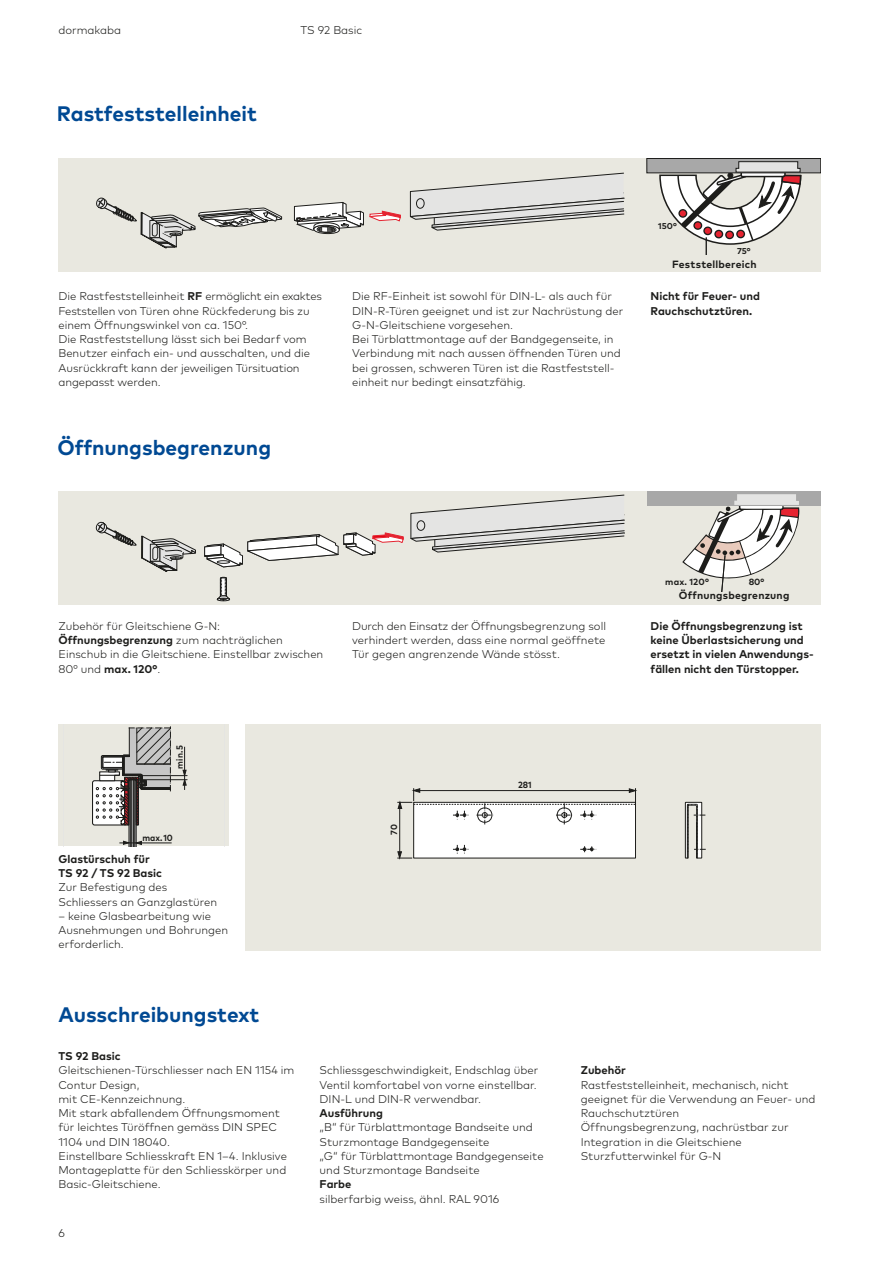
<style>
.page{position:relative;width:893px;height:1263px;background:#fff}
.page>*{position:absolute;margin:0;border:0;box-sizing:border-box;transform-origin:0 0}
.t1{font:700 21px "Mark Pro";color:#004993}
.t2{font:300 11.25px/14.2px "Mark Pro";color:#1d1d1b}
.t3{font:700 11.25px/14.2px "Mark Pro";color:#1d1d1b}
.t4{font:700 10.5px "Mark Pro";letter-spacing:.02em;color:#1d1d1b}
.t5{font:700 9px "Mark Pro";color:#1d1d1b;scale:.94 1}
.t6{font:700 9px "Mark Pro";color:#1d1d1b}
.t7{font:700 8.55px "Mark Pro";color:#1d1d1b}
.s1{font-weight:700}
</style>
<div class="page">
<div style="left:58px;top:158px;width:606px;height:114px;background:#e9e8e0"></div>
<svg style="left:409px;top:172px;width:216px;height:59px"></svg>
<svg style="left:96px;top:197px;width:305px;height:52px"></svg>
<div style="left:416px;top:199px;width:8px;height:9px;background:#e4e4e3;border-radius:50%"></div>
<div style="left:416px;top:198px;width:9px;height:11px;border:1px solid #1d1d1b;border-radius:50%"></div>
<div style="left:647px;top:158px;width:174px;height:114px;background:#e9e8e0"></div>
<div style="left:647px;top:158px;width:174px;height:15px;background:#a8a8a8"></div>
<div style="left:647px;top:158px;width:174px;height:15px;border:1px solid #1d1d1b"></div>
<svg style="left:658px;top:161px;width:144px;height:94px"></svg>
<div style="left:58px;top:491px;width:589px;height:113px;background:#e9e8e0"></div>
<svg style="left:90px;top:494px;width:535px;height:111px"></svg>
<div style="left:417px;top:521px;width:8px;height:9px;background:#e4e4e3;border-radius:50%"></div>
<div style="left:417px;top:520px;width:8px;height:11px;border:1px solid #1d1d1b;border-radius:50%"></div>
<div style="left:647px;top:491px;width:174px;height:113px;background:#e9e8e0"></div>
<div style="left:647px;top:491px;width:174px;height:15px;background:#a8a8a8"></div>
<svg style="left:682px;top:494px;width:117px;height:98px"></svg>
<div style="left:246px;top:724px;width:575px;height:227px;background:#e9e8e0"></div>
<div style="left:414px;top:802px;width:221px;height:56px;background:#fff"></div>
<svg style="left:685px;top:802px;width:21px;height:56px"></svg>
<svg style="left:397px;top:852px;width:15px;height:7px"></svg>
<hr style="left:399px;top:806px;width:1px;height:48px;background:#1d1d1b">
<svg style="left:397px;top:788px;width:239px;height:36px"></svg>
<svg style="left:580px;top:846px;width:16px;height:6px"></svg>
<svg style="left:453px;top:845px;width:16px;height:9px"></svg>
<div style="left:58px;top:724px;width:171px;height:122px;background:#e9e8e0"></div>
<svg style="left:92px;top:726px;width:96px;height:120px"></svg>
<p class="t2" style="left:58px;top:24px;width:64px">dormakaba</p>
<p class="t2" style="left:300px;top:24px;width:63px">TS 92 Basic</p>
<h1 class="t1" style="left:57px;top:107px;width:201px">Rastfeststelleinheit</h1>
<p class="t7" style="left:658px;top:223px;width:20px">150°</p>
<p class="t7" style="left:737px;top:248px;width:15px">75°</p>
<p class="t4" style="left:672px;top:261px;width:86px">Feststellbereich</p>
<p class="t2" style="left:58px;top:291px;width:265px">Die Rastfeststelleinheit <span class="s1">RF</span> ermöglicht ein exaktes Fest stellen von Türen ohne Rück federung bis zu einem Öffnungswinkel von ca. 150°.<br>Die Rastfest stel lung lässt sich bei Bedarf vom Benutzer einfach ein- und ausschalten, und die Ausrück kraft kann der jeweiligen Tür situation angepasst werden.</p>
<p class="t2" style="left:352px;top:291px;width:273px">Die RF-Einheit ist sowohl für DIN-L- als auch für DIN-R-Türen geeignet und ist zur Nach rüstung der G-N-Gleitschiene vor gesehen.<br>Bei Türblattmontage auf der Bandgegenseite, in Verbin dung mit nach aussen öffnenden Türen und bei grossen, schweren Türen ist die Rastfest stell&shy;einheit nur bedingt einsatzfähig.</p>
<p class="t3" style="left:651px;top:291px;width:111px">Nicht für Feuer- und<br>Rauchschutztüren.</p>
<h1 class="t1" style="left:57px;top:440px;width:215px">Öffnungsbegrenzung</h1>
<p class="t6" style="left:665px;top:578px;width:45px">max. 120°</p>
<p class="t6" style="left:749px;top:579px;width:17px">80°</p>
<p class="t4" style="left:679px;top:592px;width:112px">Öffnungsbegrenzung</p>
<p class="t2" style="left:58px;top:620px;width:266px">Zubehör für Gleitschiene G-N:<br><span class="s1">Öffnungsbegrenzung</span> zum nachträglichen Einschub in die Gleitschiene. Einstellbar zwischen 80° und <span class="s1">max. 120°</span>.</p>
<p class="t2" style="left:352px;top:620px;width:255px;text-align:justify">Durch den Einsatz der Öffnungsbegrenzung soll verhindert werden, dass eine normal geöffnete Tür gegen angrenzende Wände stösst.</p>
<p class="t3" style="left:651px;top:620px;width:165px">Die Öffnungsbegrenzung ist keine Überlastsicherung und ersetzt in vielen Anwendungs&shy;fällen nicht den Türstopper.</p>
<p class="t5" style="left:176px;top:768px;width:26px;rotate:-90deg">min.5</p>
<p class="t5" style="left:143px;top:834px;width:34px">max.10</p>
<p class="t3" style="left:58px;top:853px;width:105px">Glastürschuh für<br>TS 92 / TS 92 Basic</p>
<p class="t2" style="left:58px;top:882px;width:160px">Zur Befestigung des<br>Schliessers an Ganzglastüren</p>
<p class="t2" style="left:58px;top:910px;width:171px">– keine Glasbearbeitung wie<br>Aus nehmungen und Bohrungen erforderlich.</p>
<h1 class="t1" style="left:58px;top:1007px;width:202px">Ausschreibungstext</h1>
<p class="t5" style="left:391px;top:835px;width:13px;rotate:-90deg">70</p>
<p class="t5" style="left:518px;top:782px;width:16px">281</p>
<p class="t3" style="left:58px;top:1050px;width:64px">TS 92 Basic</p>
<p class="t2" style="left:58px;top:1064px;width:237px">Gleitschienen-Türschliesser nach EN 1154 im<br>Contur Design,<br>mit CE-Kennzeichnung.<br>Mit stark abfallendem Öffnungsmoment für leichtes Türöffnen gemäss DIN SPEC<br>1104 und DIN 18040.<br>Einstellbare Schliesskraft EN 1–4. Inklusive<br>Montageplatte für den Schliesskörper und<br>Basic-Gleitschiene.</p>
<p class="t2" style="left:320px;top:1064px;width:220px">Schliessgeschwindigkeit, Endschlag über<br>Ventil komfortabel von vorne einstellbar.<br>DIN-L und DIN-R verwendbar.</p>
<p class="t3" style="left:320px;top:1107px;width:65px">Ausführung</p>
<p class="t2" style="left:320px;top:1121px;width:226px">„B“ für Türblattmontage Bandseite und Sturzmontage Bandgegenseite<br>„G“ für Türblattmontage Bandgegenseite und Sturzmontage Bandseite</p>
<p class="t3" style="left:320px;top:1178px;width:33px">Farbe</p>
<p class="t2" style="left:320px;top:1193px;width:181px">silberfarbig weiss, ähnl. RAL 9016</p>
<p class="t2" style="left:58px;top:1227px;width:8px">6</p>
<p class="t3" style="left:581px;top:1064px;width:47px">Zubehör</p>
<p class="t2" style="left:581px;top:1079px;width:236px">Rastfeststelleinheit, mechanisch, nicht geeignet für die Verwendung an Feuer- und Rauchschutztüren<br>Öffnungsbegrenzung, nachrüstbar zur Integration in die Gleitschiene Sturzfutterwinkel für G-N</p>
</div>
